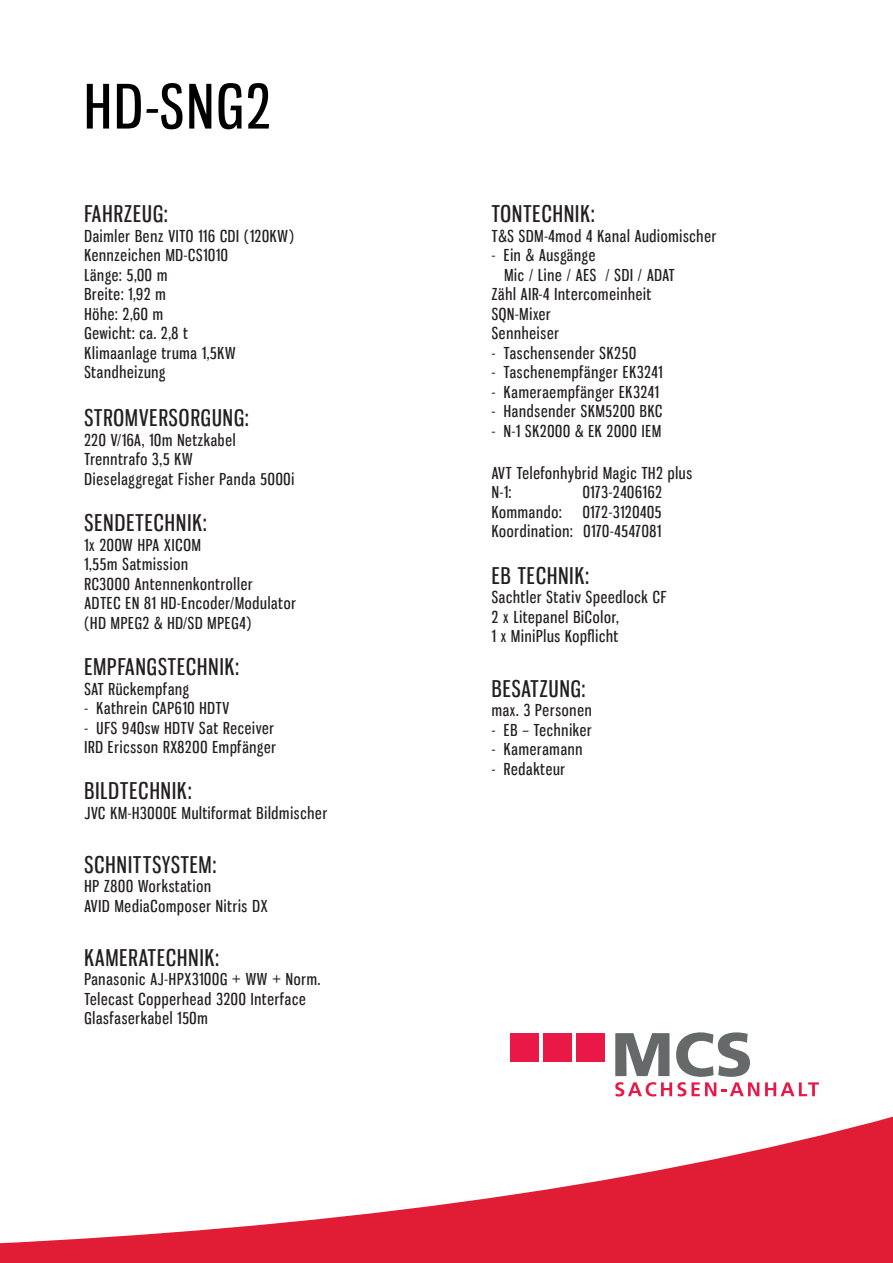
<style>
.page{position:relative;width:893px;height:1263px;background:#fff}
.page>*{position:absolute;margin:0;border:0;box-sizing:border-box;transform-origin:0 0}
.t1{font:60px "Gnuolane Rg";letter-spacing:.05em;color:#000001}
.t2{font:22.5px "Gnuolane Rg";letter-spacing:.05em;color:#231f20}
.t3{font:16.05px/19.5px "Gnuolane Rg";letter-spacing:.05em;color:#231f20}
.s1{color:#fff}
</style>
<div class="page">
<svg style="left:0;top:1032px;width:893px;height:231px"></svg>
<h1 class="t1" style="left:84px;top:70px;width:378px">HD-SNG2 <span class="s1">(D-499)</span></h1>
<h2 class="t2" style="left:84px;top:200px;width:85px">FAHRZEUG:</h2>
<p class="t3" style="left:84px;top:226px;width:211px">Daimler Benz VITO 116 CDI (120KW)<br>Kennzeichen MD-CS1010<br>Länge: 5,00 m<br>Breite: 1,92 m<br>Höhe: 2,60 m<br>Gewicht: ca. 2,8 t<br>Klimaanlage truma 1,5KW<br>Standheizung</p>
<h2 class="t2" style="left:84px;top:404px;width:166px">STROMVERSORGUNG:</h2>
<p class="t3" style="left:84px;top:430px;width:211px">220 V/16A, 10m Netzkabel<br>Trenntrafo 3,5 KW<br>Dieselaggregat Fisher Panda 5000i</p>
<h2 class="t2" style="left:84px;top:509px;width:124px">SENDETECHNIK:</h2>
<p class="t3" style="left:84px;top:535px;width:213px">1x 200W HPA XICOM<br>1,55m Satmission<br>RC3000 Antennenkontroller<br>ADTEC EN 81 HD-Encoder/Modulator (HD MPEG2 &amp; HD/SD MPEG4)</p>
<h2 class="t2" style="left:84px;top:653px;width:156px">EMPFANGSTECHNIK:</h2>
<p class="t3" style="left:84px;top:679px;width:106px">SAT Rückempfang</p>
<p class="t3" style="left:84px;top:698px;width:146px">- Kathrein CAP610 HDTV</p>
<p class="t3" style="left:84px;top:718px;width:193px">- UFS 940sw HDTV Sat Receiver<br>IRD Ericsson RX8200 Empfänger</p>
<h2 class="t2" style="left:84px;top:777px;width:109px">BILDTECHNIK:</h2>
<p class="t3" style="left:84px;top:803px;width:244px">JVC KM-H3000E Multiformat Bildmischer</p>
<h2 class="t2" style="left:84px;top:851px;width:133px">SCHNITTSYSTEM:</h2>
<p class="t3" style="left:84px;top:877px;width:185px">HP Z800 Workstation<br>AVID MediaComposer Nitris DX</p>
<h2 class="t2" style="left:84px;top:944px;width:136px">KAMERATECHNIK:</h2>
<p class="t3" style="left:84px;top:970px;width:237px">Panasonic AJ-HPX3100G + WW + Norm.<br>Telecast Copperhead 3200 Interface<br>Glasfaserkabel 150m</p>
<h2 class="t2" style="left:492px;top:200px;width:104px">TONTECHNIK:</h2>
<p class="t3" style="left:492px;top:226px;width:226px">T&amp;S SDM-4mod 4 Kanal Audiomischer</p>
<p class="t3" style="left:492px;top:245px;width:105px">- Ein &amp; Ausgänge</p>
<p class="t3" style="left:504px;top:265px;width:172px">Mic / Line / AES / SDI / ADAT</p>
<p class="t3" style="left:492px;top:284px;width:161px">Zähl AIR-4 Intercomeinheit</p>
<p class="t3" style="left:492px;top:304px;width:61px">SQN-Mixer</p>
<p class="t3" style="left:492px;top:323px;width:69px">Sennheiser</p>
<p class="t3" style="left:492px;top:343px;width:146px">- Taschensender SK250</p>
<p class="t3" style="left:492px;top:362px;width:172px">- Taschenempfänger EK3241</p>
<p class="t3" style="left:492px;top:382px;width:169px">- Kameraempfänger EK3241</p>
<p class="t3" style="left:492px;top:401px;width:172px">- Handsender SKM5200 BKC</p>
<p class="t3" style="left:492px;top:421px;width:171px">- N-1 SK2000 &amp; EK 2000 IEM</p>
<p class="t3" style="left:492px;top:463px;width:202px">AVT Telefonhybrid Magic TH2 plus<br>N-1:</p>
<p class="t3" style="left:583px;top:482px;width:81px">0173-2406162</p>
<p class="t3" style="left:492px;top:502px;width:71px">Kommando:</p>
<p class="t3" style="left:492px;top:502px;width:171px;text-align:right">0172-3120405<br>Koordination: 0170-4547081</p>
<h2 class="t2" style="left:492px;top:562px;width:99px">EB TECHNIK:</h2>
<p class="t3" style="left:492px;top:587px;width:176px">Sachtler Stativ Speedlock CF<br>2 x Litepanel BiColor,<br>1 x MiniPlus Kopflicht</p>
<h2 class="t2" style="left:492px;top:675px;width:95px">BESATZUNG:</h2>
<p class="t3" style="left:492px;top:700px;width:101px">max. 3 Personen</p>
<p class="t3" style="left:492px;top:720px;width:101px">- EB – Techniker</p>
<p class="t3" style="left:492px;top:739px;width:92px">- Kameramann</p>
<p class="t3" style="left:492px;top:759px;width:75px">- Redakteur</p>
</div>
